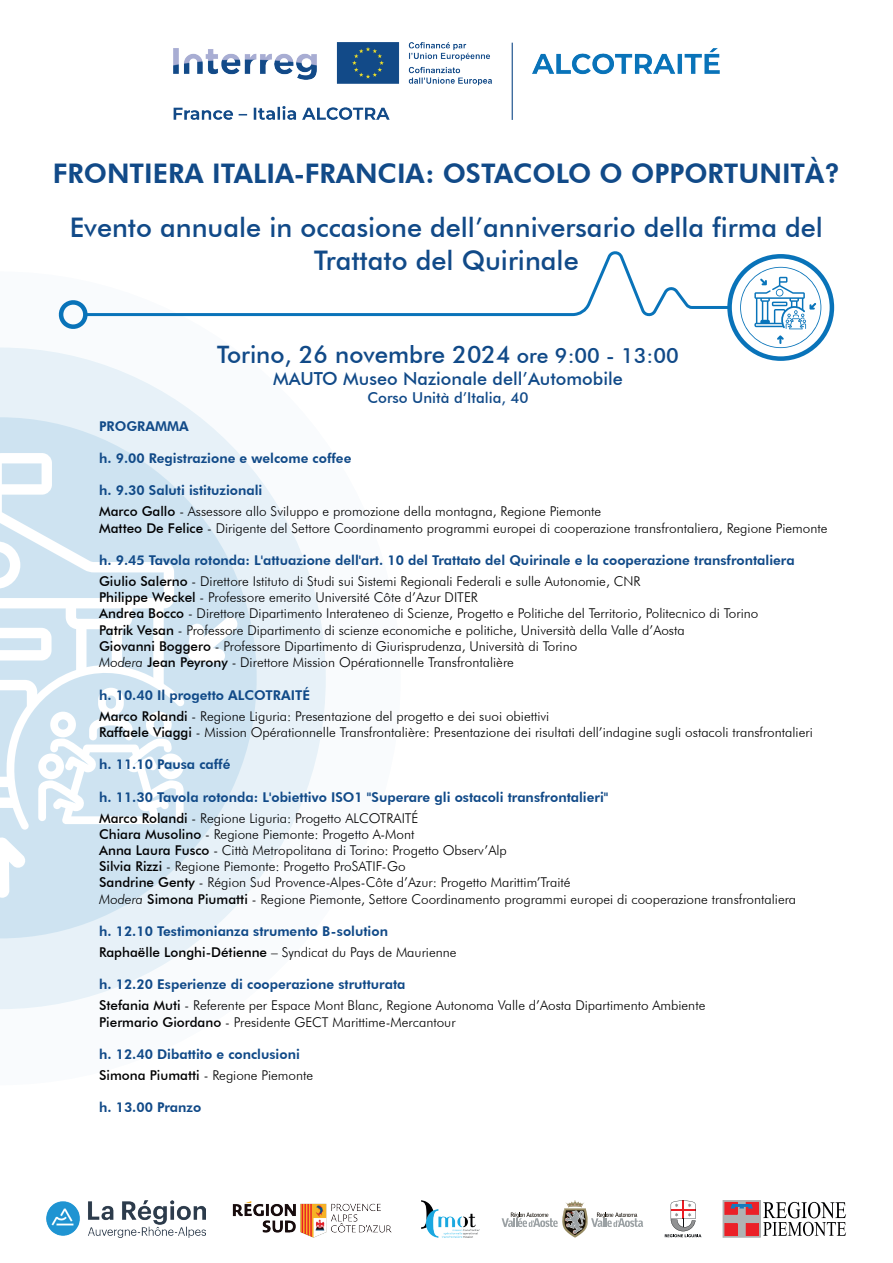
<style>
.page{position:relative;width:893px;height:1263px;background:#fff}
.page>*{position:absolute;margin:0;border:0;box-sizing:border-box;transform-origin:0 0}
.t1{font:500 27px/32.4px "Futura BT";color:#114a88;text-align:center}
.t2{font:800 27px "Futura BT";color:#114a88}
.t3{font:500 24px "Futura BT";color:#114a88}
.t4{font:500 18px "Futura BT";color:#114a88}
.t5{font:500 15px "Futura BT";color:#114a88}
.t6{font:300 13.5px/16.2px "Futura BT";color:#000001}
.t7{font:800 13.5px/21px "Futura BT";color:#114a88}
.s1{font-size:21px}
.s2{font-weight:800;color:#114a88}
.s3{font-weight:500}
.s4{font-weight:500;color:#000001}
.s5{font-weight:300;color:#000001}
.s6{font-style:italic}
</style>
<div class="page">
<svg style="left:0;top:347px;width:326px;height:662px"></svg>
<svg style="left:0;top:417px;width:257px;height:521px;background:#dbeaf4"></svg>
<svg style="left:0;top:837px;width:26px;height:61px"></svg>
<svg style="left:0;top:453px;width:174px;height:164px;fill:#cee3f1"></svg>
<svg style="left:0;top:617px;width:238px;height:213px"></svg>
<img style="left:174px;top:42px;width:545px;height:78px">
<img style="left:232px;top:1201px;width:160px;height:36px">
<svg style="left:763px;top:1202px;width:83px;height:34px"></svg>
<div style="left:723px;top:1200px;width:37px;height:37px;background:#b0b3b3"></div>
<div style="left:723px;top:1200px;width:38px;height:37px;border:1px solid #b0b3b3"></div>
<div style="left:746px;top:1223px;width:12px;height:12px;background:#eb2027"></div>
<div style="left:746px;top:1223px;width:13px;height:13px;border:1px solid #eb2027"></div>
<div style="left:725px;top:1223px;width:12px;height:12px;background:#eb2027"></div>
<div style="left:725px;top:1223px;width:12px;height:13px;border:1px solid #eb2027"></div>
<div style="left:725px;top:1202px;width:12px;height:12px;background:#eb2027"></div>
<div style="left:746px;top:1202px;width:12px;height:12px;background:#eb2027"></div>
<div style="left:746px;top:1202px;width:13px;height:12px;border:1px solid #eb2027"></div>
<svg style="left:730px;top:1204px;width:23px;height:4px"></svg>
<img style="left:47px;top:1200px;width:159px;height:37px">
<img style="left:421px;top:1200px;width:59px;height:37px">
<svg style="left:502px;top:1200px;width:141px;height:38px"></svg>
<svg style="left:665px;top:1200px;width:36px;height:37px"></svg>
<div style="left:727px;top:254px;width:107px;height:107px;border:4px solid #0973b9;border-radius:50%"></div>
<svg style="left:58px;top:300px;width:29px;height:29px"></svg>
<svg style="left:82px;top:251px;width:651px;height:69px"></svg>
<svg style="left:740px;top:267px;width:81px;height:81px"></svg>
<h1 class="t2" style="left:53px;top:157px;width:789px">FRONTIERA ITALIA-FRANCIA: OSTACOLO O OPPORTUNITÀ?</h1>
<h1 class="t1" style="left:70px;top:211px;width:755px">Evento annuale in occasione dell’anniversario della firma del<br>Trattato del Quirinale</h1>
<h2 class="t3" style="left:217px;top:340px;width:463px">Torino, 26 novembre 2024 <span class="s1">ore 9:00 - 13:00</span></h2>
<h3 class="t4" style="left:273px;top:367px;width:351px">MAUTO Museo Nazionale dell’Automobile</h3>
<p class="t5" style="left:367px;top:388px;width:163px">Corso Unità d’Italia, 40</p>
<p class="t7" style="left:99px;top:415px;width:91px">PROGRAMMA</p>
<p class="t7" style="left:99px;top:448px;width:254px">h. 9.00 Registrazione e welcome coffee</p>
<p class="t6" style="left:99px;top:480px;width:504px;line-height:21px"><span class="s2">h. 9.30 Saluti istituzionali<br></span><span class="s3">Marco Gallo</span> - Assessore allo Sviluppo e promozione della montagna, Regione Piemonte</p>
<p class="t6" style="left:99px;top:520px;width:730px"><span class="s3">Matteo De Felice</span> - Dirigente del Settore Coordinamento programmi europei di cooperazione transfrontaliera, Regione Piemonte</p>
<p class="t7" style="left:99px;top:550px;width:697px">h. 9.45 Tavola rotonda: L'attuazione dell'art. 10 del Trattato del Quirinale e la cooperazione transfrontaliera<br><span class="s4">Giulio Salerno</span> <span class="s5">- Direttore Istituto di Studi sui Sistemi Regionali Federali e sulle Autonomie, CNR</span></p>
<p class="t6" style="left:99px;top:589px;width:661px"><span class="s3">Philippe Weckel</span> - Professore emerito Université Côte d’Azur DITER<br><span class="s3">Andrea Bocco</span> - Direttore Dipartimento Interateneo di Scienze, Progetto e Politiche del Territorio, Politecnico di Torino <span class="s3">Patrik Vesan</span> - Professore Dipartimento di scienze economiche e politiche, Università della Valle d’Aosta<br><span class="s3">Giovanni Boggero</span> - Professore Dipartimento di Giurisprudenza, Università di Torino<br><span class="s6">Modera</span> <span class="s3">Jean Peyrony</span> - Direttore Mission Opérationnelle Transfrontalière</p>
<p class="t6" style="left:99px;top:684px;width:452px;line-height:21px"><span class="s2">h. 10.40 Il progetto ALCOTRAITÉ<br></span><span class="s3">Marco Rolandi</span> - Regione Liguria: Presentazione del progetto e dei suoi obiettivi</p>
<p class="t6" style="left:99px;top:724px;width:715px"><span class="s3">Raffaele Viaggi</span> - Mission Opérationnelle Transfrontalière: Presentazione dei risultati dell’indagine sugli ostacoli transfrontalieri</p>
<p class="t7" style="left:99px;top:754px;width:133px">h. 11.10 Pausa caffé</p>
<p class="t7" style="left:99px;top:786px;width:511px">h. 11.30 Tavola rotonda: L'obiettivo ISO1 "Superare gli ostacoli transfrontalieri"<br><span class="s4">Marco Rolandi</span> <span class="s5">- Regione Liguria: Progetto ALCOTRAITÉ</span></p>
<p class="t6" style="left:99px;top:826px;width:699px"><span class="s3">Chiara Musolino</span> - Regione Piemonte: Progetto A-Mont<br><span class="s3">Anna Laura Fusco</span> - Città Metropolitana di Torino: Progetto Observ’Alp<br><span class="s3">Silvia Rizzi</span> - Regione Piemonte: Progetto ProSATIF-Go<br><span class="s3">Sandrine Genty</span> - Région Sud Provence-Alpes-Côte d’Azur: Progetto Marittim’Traité<br><span class="s6">Modera</span> <span class="s3">Simona Piumatti</span> - Regione Piemonte, Settore Coordinamento programmi europei di cooperazione transfrontaliera</p>
<p class="t7" style="left:99px;top:920px;width:359px">h. 12.10 Testimonianza strumento B-solution<br><span class="s4">Raphaëlle Longhi-Détienne</span> <span class="s5">– Syndicat du Pays de Maurienne</span></p>
<p class="t6" style="left:99px;top:974px;width:608px;line-height:21px"><span class="s2">h. 12.20 Esperienze di cooperazione strutturata<br></span><span class="s3">Stefania Muti</span> - Referente per Espace Mont Blanc, Regione Autonoma Valle d’Aosta Dipartimento Ambiente</p>
<p class="t6" style="left:99px;top:1013px;width:358px"><span class="s3">Piermario Giordano</span> - Presidente GECT Marittime-Mercantour</p>
<p class="t7" style="left:99px;top:1043px;width:216px">h. 12.40 Dibattito e conclusioni<br><span class="s4">Simona Piumatti</span> <span class="s5">- Regione Piemonte</span></p>
<p class="t7" style="left:99px;top:1097px;width:104px">h. 13.00 Pranzo</p>
</div>
